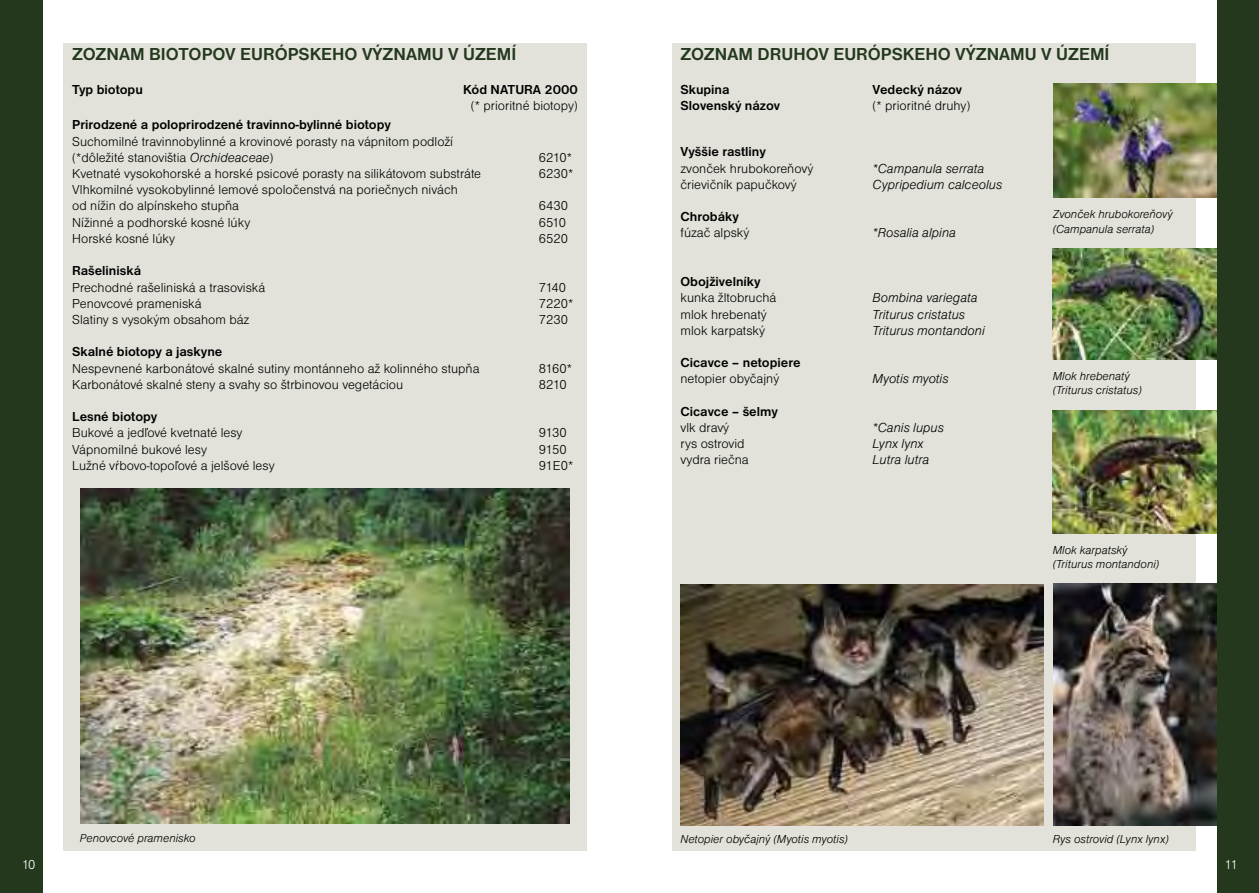
<style>
.page{position:relative;width:1259px;height:893px;background:#fff}
.page>*{position:absolute;margin:0;border:0;box-sizing:border-box;transform-origin:0 0}
.nadpisy_v_clankoch{font:700 18px "Nimbus San DEE";color:#24381d}
.tabulka_-_biotopy_EU{font:13.5px "Nimbus San DEE Ligh";color:#000}
.zoznam_druhov_-_tabulka{font:13.5px "Nimbus San DEE Ligh";color:#000}
.zoznam_druhov_-_tabulka-2{font:13.5px "Nimbus San DEE Ligh Ital";color:#000}
.zoznam_druhov_-_tabulka-3{font:700 13.5px "Nimbus San DEE";color:#000}
.tabulka_-_biotopy_EU-2{font:700 13.5px "Nimbus San DEE";color:#000}
.tabulka_-_zoznam_biotopovEU{font:700 13.5px "Nimbus San DEE";color:#000}
.tabulka_-_zoznam_biotopovEU-2{font:13.5px "Nimbus San DEE Ligh";color:#000}
.t1{font:13.5px "Nimbus San DEE Ligh";color:#fff}
.text_k_obrázkom{font:12px "Nimbus San DEE Ligh Ital";color:#000}
.s1{font-family:"Nimbus San DEE Ligh Ital"}
</style>
<div class="page">
<div style="left:0;top:0;width:43px;height:893px;background:#24381d"></div>
<div style="left:1216px;top:0;width:43px;height:893px;background:#24381d"></div>
<div style="left:64px;top:43px;width:523px;height:807px;background:#e2e2da"></div>
<div style="left:672px;top:43px;width:523px;height:807px;background:#e2e2da"></div>
<img style="left:1053px;top:584px;width:163px;height:241px">
<img style="left:1052px;top:248px;width:164px;height:111px">
<img style="left:1052px;top:410px;width:164px;height:124px">
<img style="left:680px;top:585px;width:363px;height:240px">
<img style="left:1053px;top:84px;width:163px;height:113px">
<img style="left:81px;top:489px;width:488px;height:335px">
<p class="nadpisy_v_clankoch" style="left:72px;top:44px;width:446px">ZOZNAM BIOTOPOV EURÓPSKEHO VÝZNAMU V ÚZEMÍ</p>
<p class="tabulka_-_zoznam_biotopovEU" style="left:72px;top:82px;width:72px">Typ biotopu</p>
<p class="tabulka_-_zoznam_biotopovEU" style="left:463px;top:82px;width:116px">Kód NATURA 2000</p>
<p class="tabulka_-_zoznam_biotopovEU-2" style="left:471px;top:98px;width:109px">(* prioritné biotopy)</p>
<p class="tabulka_-_biotopy_EU-2" style="left:72px;top:117px;width:320px">Prirodzené a poloprirodzené travinno-bylinné biotopy</p>
<p class="tabulka_-_biotopy_EU" style="left:72px;top:134px;width:382px">Suchomilné travinnobylinné a krovinové porasty na vápnitom podloží</p>
<p class="tabulka_-_biotopy_EU" style="left:72px;top:150px;width:203px">(*dôležité stanovištia <span class="s1">Orchideaceae</span>)</p>
<p class="tabulka_-_biotopy_EU" style="left:539px;top:150px;width:35px">6210*</p>
<p class="tabulka_-_biotopy_EU" style="left:72px;top:166px;width:410px">Kvetnaté vysokohorské a horské psicové porasty na silikátovom substráte</p>
<p class="tabulka_-_biotopy_EU" style="left:539px;top:166px;width:36px">6230*</p>
<p class="tabulka_-_biotopy_EU" style="left:72px;top:182px;width:387px">Vlhkomilné vysokobylinné lemové spoločenstvá na poriečnych nivách</p>
<p class="tabulka_-_biotopy_EU" style="left:72px;top:199px;width:168px">od nížin do alpínskeho stupňa</p>
<p class="tabulka_-_biotopy_EU" style="left:539px;top:199px;width:31px">6430</p>
<p class="tabulka_-_biotopy_EU" style="left:72px;top:215px;width:179px">Nížinné a podhorské kosné lúky</p>
<p class="tabulka_-_biotopy_EU" style="left:539px;top:215px;width:29px">6510</p>
<p class="tabulka_-_biotopy_EU" style="left:72px;top:231px;width:104px">Horské kosné lúky</p>
<p class="tabulka_-_biotopy_EU" style="left:539px;top:231px;width:31px">6520</p>
<p class="tabulka_-_biotopy_EU-2" style="left:72px;top:263px;width:70px">Rašeliniská</p>
<p class="tabulka_-_biotopy_EU" style="left:72px;top:280px;width:195px">Prechodné rašeliniská a trasoviská</p>
<p class="tabulka_-_biotopy_EU" style="left:539px;top:280px;width:29px">7140</p>
<p class="tabulka_-_biotopy_EU" style="left:72px;top:296px;width:131px">Penovcové prameniská</p>
<p class="tabulka_-_biotopy_EU" style="left:539px;top:296px;width:36px">7220*</p>
<p class="tabulka_-_biotopy_EU" style="left:72px;top:312px;width:179px">Slatiny s vysokým obsahom báz</p>
<p class="tabulka_-_biotopy_EU" style="left:539px;top:312px;width:31px">7230</p>
<p class="tabulka_-_biotopy_EU-2" style="left:72px;top:344px;width:152px">Skalné biotopy a jaskyne</p>
<p class="tabulka_-_biotopy_EU" style="left:72px;top:361px;width:409px">Nespevnené karbonátové skalné sutiny montánneho až kolinného stupňa</p>
<p class="tabulka_-_biotopy_EU" style="left:539px;top:361px;width:35px">8160*</p>
<p class="tabulka_-_biotopy_EU" style="left:72px;top:377px;width:332px">Karbonátové skalné steny a svahy so štrbinovou vegetáciou</p>
<p class="tabulka_-_biotopy_EU" style="left:539px;top:377px;width:29px">8210</p>
<p class="tabulka_-_biotopy_EU-2" style="left:72px;top:409px;width:87px">Lesné biotopy</p>
<p class="tabulka_-_biotopy_EU" style="left:72px;top:425px;width:172px">Bukové a jedľové kvetnaté lesy</p>
<p class="tabulka_-_biotopy_EU" style="left:539px;top:425px;width:29px">9130</p>
<p class="tabulka_-_biotopy_EU" style="left:72px;top:442px;width:136px">Vápnomilné bukové lesy</p>
<p class="tabulka_-_biotopy_EU" style="left:539px;top:442px;width:29px">9150</p>
<p class="tabulka_-_biotopy_EU" style="left:72px;top:458px;width:204px">Lužné vŕbovo-topoľové a jelšové lesy</p>
<p class="tabulka_-_biotopy_EU" style="left:539px;top:458px;width:36px">91E0*</p>
<p class="nadpisy_v_clankoch" style="left:680px;top:44px;width:430px">ZOZNAM DRUHOV EURÓPSKEHO VÝZNAMU V ÚZEMÍ</p>
<p class="zoznam_druhov_-_tabulka-3" style="left:680px;top:82px;width:51px">Skupina</p>
<p class="zoznam_druhov_-_tabulka-3" style="left:872px;top:82px;width:91px">Vedecký názov</p>
<p class="zoznam_druhov_-_tabulka-3" style="left:680px;top:98px;width:101px">Slovenský názov</p>
<p class="zoznam_druhov_-_tabulka" style="left:872px;top:98px;width:99px">(* prioritné druhy)</p>
<p class="zoznam_druhov_-_tabulka-3" style="left:680px;top:144px;width:87px">Vyššie rastliny</p>
<p class="zoznam_druhov_-_tabulka" style="left:680px;top:161px;width:134px">zvonček hrubokoreňový</p>
<p class="zoznam_druhov_-_tabulka-2" style="left:872px;top:161px;width:113px">*Campanula serrata</p>
<p class="zoznam_druhov_-_tabulka" style="left:680px;top:177px;width:118px">črievičník papučkový</p>
<p class="zoznam_druhov_-_tabulka-2" style="left:872px;top:177px;width:131px">Cypripedium calceolus</p>
<p class="zoznam_druhov_-_tabulka-3" style="left:680px;top:209px;width:60px">Chrobáky</p>
<p class="zoznam_druhov_-_tabulka" style="left:680px;top:226px;width:70px">fúzač alpský</p>
<p class="zoznam_druhov_-_tabulka-2" style="left:872px;top:226px;width:85px">*Rosalia alpina</p>
<p class="zoznam_druhov_-_tabulka-3" style="left:680px;top:274px;width:82px">Obojživelníky</p>
<p class="zoznam_druhov_-_tabulka" style="left:680px;top:290px;width:97px">kunka žltobruchá</p>
<p class="zoznam_druhov_-_tabulka-2" style="left:872px;top:290px;width:107px">Bombina variegata</p>
<p class="zoznam_druhov_-_tabulka" style="left:680px;top:307px;width:88px">mlok hrebenatý</p>
<p class="zoznam_druhov_-_tabulka-2" style="left:872px;top:307px;width:94px">Triturus cristatus</p>
<p class="zoznam_druhov_-_tabulka" style="left:680px;top:323px;width:86px">mlok karpatský</p>
<p class="zoznam_druhov_-_tabulka-2" style="left:872px;top:323px;width:114px">Triturus montandoni</p>
<p class="zoznam_druhov_-_tabulka-3" style="left:680px;top:355px;width:122px">Cicavce – netopiere</p>
<p class="zoznam_druhov_-_tabulka" style="left:680px;top:371px;width:100px">netopier obyčajný</p>
<p class="zoznam_druhov_-_tabulka-2" style="left:872px;top:371px;width:78px">Myotis myotis</p>
<p class="zoznam_druhov_-_tabulka-3" style="left:680px;top:404px;width:99px">Cicavce – šelmy</p>
<p class="zoznam_druhov_-_tabulka" style="left:680px;top:420px;width:50px">vlk dravý</p>
<p class="zoznam_druhov_-_tabulka-2" style="left:872px;top:420px;width:73px">*Canis lupus</p>
<p class="zoznam_druhov_-_tabulka" style="left:680px;top:436px;width:66px">rys ostrovid</p>
<p class="zoznam_druhov_-_tabulka-2" style="left:872px;top:436px;width:53px">Lynx lynx</p>
<p class="zoznam_druhov_-_tabulka" style="left:680px;top:452px;width:70px">vydra riečna</p>
<p class="zoznam_druhov_-_tabulka-2" style="left:872px;top:452px;width:58px">Lutra lutra</p>
<p class="text_k_obrázkom" style="left:1052px;top:207px;width:122px">Zvonček hrubokoreňový</p>
<p class="text_k_obrázkom" style="left:1052px;top:222px;width:103px">(Campanula serrata)</p>
<p class="text_k_obrázkom" style="left:1052px;top:369px;width:79px">Mlok hrebenatý</p>
<p class="text_k_obrázkom" style="left:1052px;top:383px;width:90px">(Triturus cristatus)</p>
<p class="text_k_obrázkom" style="left:1052px;top:543px;width:76px">Mlok karpatský</p>
<p class="text_k_obrázkom" style="left:1052px;top:558px;width:108px">(Triturus montandoni)</p>
<p class="text_k_obrázkom" style="left:80px;top:831px;width:117px">Penovcové pramenisko</p>
<p class="text_k_obrázkom" style="left:680px;top:832px;width:169px">Netopier obyčajný (Myotis myotis)</p>
<p class="text_k_obrázkom" style="left:1052px;top:832px;width:117px">Rys ostrovid (Lynx lynx)</p>
<p class="t1" style="left:22px;top:857px;width:15px">10</p>
<p class="t1" style="left:1224px;top:857px;width:15px">11</p>
</div>
